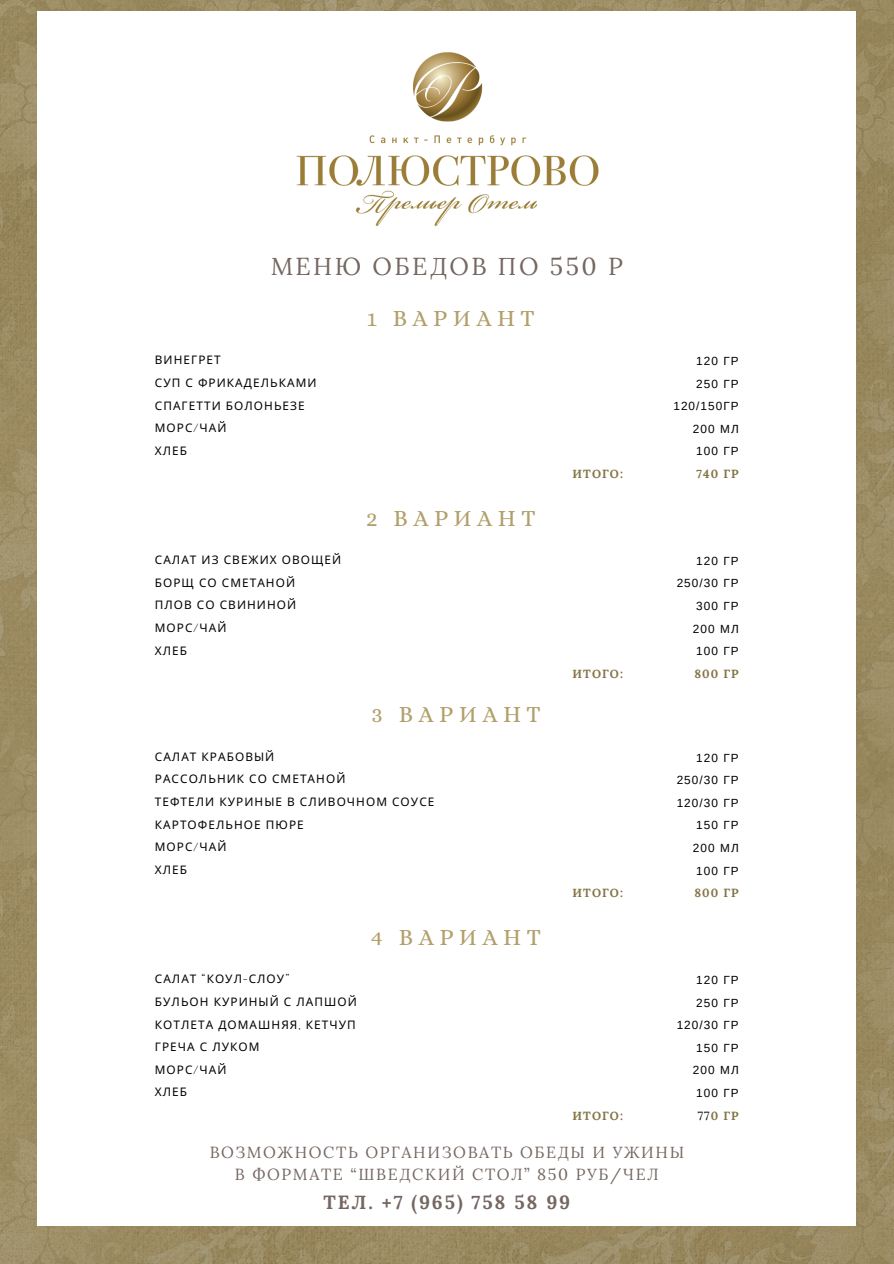
<style>
.page{position:relative;width:894px;height:1264px;background:#fff}
.page>*{position:absolute;margin:0;border:0;box-sizing:border-box;transform-origin:0 0}
.t1{font:24.6px "Lora";letter-spacing:.1em;color:#53433c}
.t2{font:23.4px "Alice";letter-spacing:.23em;color:#b2a06b}
.t3{font:700 19.05px "Lora";letter-spacing:.1em;color:#53433c}
.t4{font:16.05px/22.2px "Lora";letter-spacing:.1em;color:#53433c;text-align:center}
.t5{font:11.85px/22.6px "Noto Sans";letter-spacing:.09em;color:#000}
.t6{font:11.85px "Arimo";letter-spacing:.09em;color:#000}
.t7{font:700 11.85px "Lora";letter-spacing:.09em;color:#847445}
.s1{font-family:"Cinzel"}
.s2{font-weight:400;color:#000}
</style>
<div class="page">
<img style="left:0;top:0;width:893px;height:1263px">
<div style="left:37px;top:11px;width:818px;height:1214px;background:#fff"></div>
<img style="left:296px;top:52px;width:303px;height:175px">
<h1 class="t1" style="left:270px;top:250px;width:354px">МЕНЮ ОБЕДОВ ПО 550 Р</h1>
<h1 class="t5" style="left:155px;top:348px;width:67px">ВИНЕГРЕТ</h1>
<h1 class="t5" style="left:155px;top:371px;width:163px">СУП С ФРИКАДЕЛЬКАМИ</h1>
<p class="t5" style="left:155px;top:393px;width:151px">СПАГЕТТИ БОЛОНЬЕЗЕ</p>
<p class="t5" style="left:155px;top:416px;width:73px">МОРС<span class="s1">/</span>ЧАЙ</p>
<p class="t5" style="left:155px;top:439px;width:34px">ХЛЕБ</p>
<h1 class="t5" style="left:155px;top:548px;width:188px">САЛАТ ИЗ СВЕЖИХ ОВОЩЕЙ</h1>
<p class="t5" style="left:155px;top:571px;width:142px">БОРЩ СО СМЕТАНОЙ</p>
<p class="t5" style="left:155px;top:593px;width:143px">ПЛОВ СО СВИНИНОЙ</p>
<p class="t5" style="left:155px;top:616px;width:73px">МОРС<span class="s1">/</span>ЧАЙ</p>
<p class="t5" style="left:155px;top:638px;width:34px">ХЛЕБ</p>
<p class="t2" style="left:367px;top:304px;width:169px">1 ВАРИАНТ</p>
<p class="t2" style="left:366px;top:504px;width:171px">2 ВАРИАНТ</p>
<p class="t2" style="left:371px;top:701px;width:171px">3 ВАРИАНТ</p>
<h1 class="t5" style="left:155px;top:745px;width:121px">САЛАТ КРАБОВЫЙ</h1>
<p class="t5" style="left:155px;top:767px;width:192px">РАССОЛЬНИК СО СМЕТАНОЙ</p>
<p class="t5" style="left:155px;top:790px;width:281px">ТЕФТЕЛИ КУРИНЫЕ В СЛИВОЧНОМ СОУСЕ</p>
<p class="t5" style="left:155px;top:812px;width:150px">КАРТОФЕЛЬНОЕ ПЮРЕ<br>МОРС<span class="s1">/</span>ЧАЙ<br>ХЛЕБ</p>
<p class="t2" style="left:371px;top:923px;width:171px">4 ВАРИАНТ</p>
<p class="t7" style="left:572px;top:466px;width:52px">ИТОГО:</p>
<p class="t7" style="left:572px;top:666px;width:52px">ИТОГО:</p>
<p class="t7" style="left:572px;top:885px;width:52px">ИТОГО:</p>
<p class="t6" style="left:696px;top:354px;width:44px">120 ГР</p>
<p class="t6" style="left:696px;top:377px;width:44px">250 ГР</p>
<p class="t6" style="left:673px;top:399px;width:67px">120/150ГР</p>
<p class="t6" style="left:692px;top:422px;width:47px">200 МЛ</p>
<p class="t6" style="left:696px;top:444px;width:44px">100 ГР</p>
<p class="t7" style="left:696px;top:466px;width:44px">740 ГР</p>
<p class="t6" style="left:696px;top:554px;width:44px">120 ГР</p>
<p class="t6" style="left:676px;top:576px;width:64px">250/30 ГР</p>
<p class="t6" style="left:696px;top:599px;width:44px">300 ГР</p>
<p class="t6" style="left:692px;top:622px;width:47px">200 МЛ</p>
<p class="t6" style="left:696px;top:644px;width:44px">100 ГР</p>
<p class="t7" style="left:694px;top:666px;width:46px">800 ГР</p>
<p class="t6" style="left:696px;top:750px;width:44px">120 ГР</p>
<p class="t6" style="left:676px;top:773px;width:64px">250/30 ГР</p>
<p class="t6" style="left:676px;top:796px;width:64px">120/30 ГР</p>
<p class="t6" style="left:696px;top:818px;width:44px">150 ГР</p>
<p class="t6" style="left:692px;top:841px;width:47px">200 МЛ</p>
<p class="t6" style="left:696px;top:863px;width:44px">100 ГР</p>
<p class="t7" style="left:694px;top:885px;width:46px">800 ГР</p>
<p class="t5" style="left:155px;top:967px;width:136px">САЛАТ <span class="s1">“</span>КОУЛ<span class="s1">-</span>СЛОУ<span class="s1">”</span></p>
<p class="t5" style="left:155px;top:990px;width:203px">БУЛЬОН КУРИНЫЙ С ЛАПШОЙ</p>
<h1 class="t5" style="left:155px;top:1012px;width:202px">КОТЛЕТА ДОМАШНЯЯ<span class="s1">,</span> КЕТЧУП</h1>
<p class="t5" style="left:155px;top:1035px;width:106px">ГРЕЧА С ЛУКОМ</p>
<p class="t5" style="left:155px;top:1057px;width:73px">МОРС<span class="s1">/</span>ЧАЙ</p>
<p class="t5" style="left:155px;top:1080px;width:34px">ХЛЕБ</p>
<p class="t6" style="left:696px;top:973px;width:44px">120 ГР</p>
<p class="t6" style="left:696px;top:995px;width:44px">250 ГР</p>
<p class="t6" style="left:676px;top:1018px;width:64px">120/30 ГР</p>
<p class="t6" style="left:696px;top:1041px;width:44px">150 ГР</p>
<p class="t6" style="left:692px;top:1063px;width:47px">200 МЛ</p>
<p class="t6" style="left:696px;top:1086px;width:44px">100 ГР</p>
<p class="t7" style="left:697px;top:1107px;width:43px"><span class="s2">77</span>0 ГР</p>
<h3 class="t4" style="left:209px;top:1140px;width:476px">ВОЗМОЖНОСТЬ ОРГАНИЗОВАТЬ ОБЕДЫ И УЖИНЫ<br>В ФОРМАТЕ “ШВЕДСКИЙ СТОЛ” 850 РУБ/ЧЕЛ</h3>
<h3 class="t3" style="left:323px;top:1190px;width:248px">ТЕЛ. +7 (965) 758 58 99</h3>
<p class="t7" style="left:572px;top:1107px;width:52px">ИТОГО:</p>
</div>
